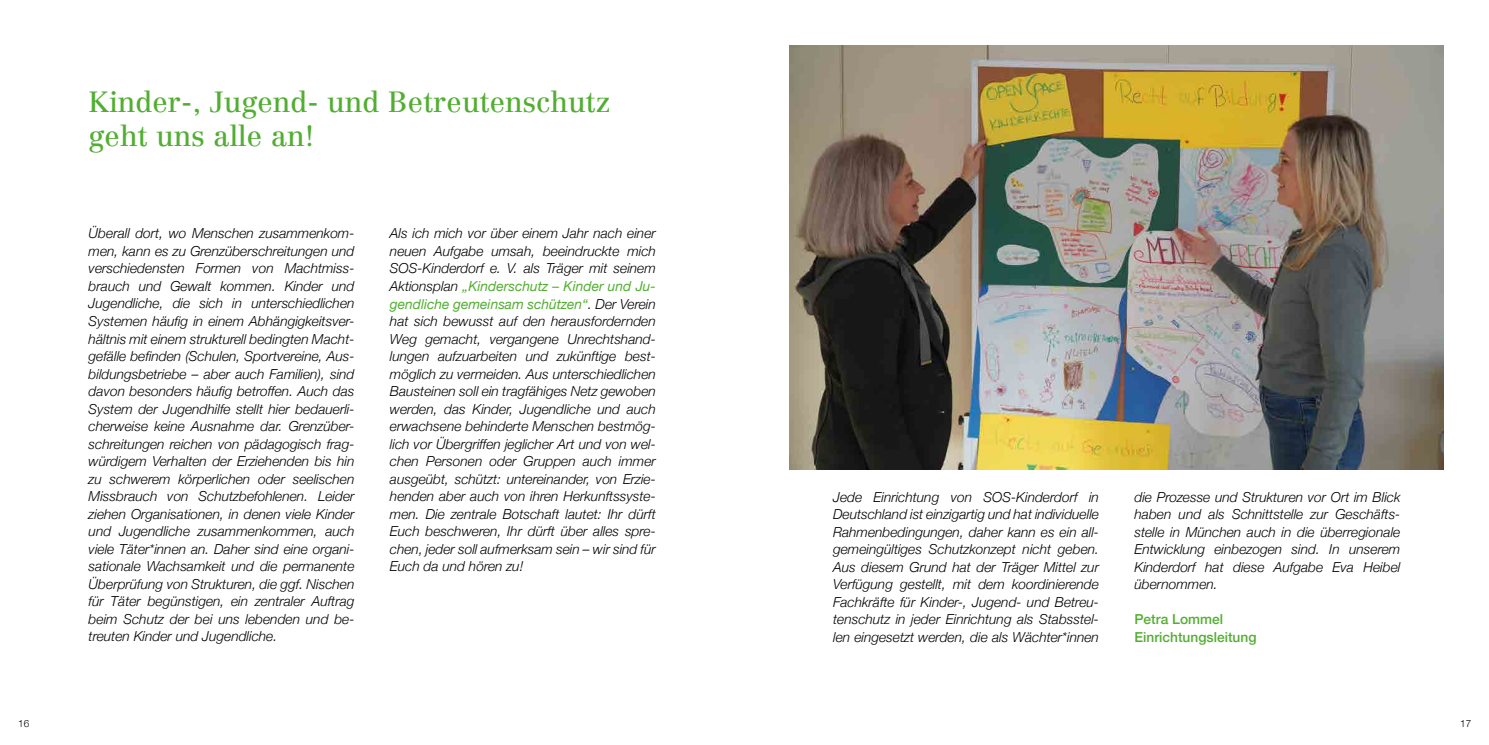
<style>
.page{position:relative;width:1489px;height:745px;background:#fff}
.page>*{position:absolute;margin:0;border:0;box-sizing:border-box;transform-origin:0 0}
.t1{font:28.75px/34.5px "Centennial";color:#52ae32}
.t2{font:italic 300 13.75px/17.5px "Helvetica Neue";color:#000;text-align:justify}
.t3{font:500 13.75px/17.5px "Helvetica Neue";color:#52ae32}
.t4{font:300 10px "Helvetica Neue";color:#000}
.s1{font-weight:400;color:#52ae32}
</style>
<div class="page">
<img style="left:789px;top:45px;width:654px;height:424px">
<h1 class="t1" style="left:89px;top:84px;width:523px">Kinder-, Jugend- und Betreutenschutz geht uns alle an!</h1>
<p class="t2" style="left:89px;top:224px;width:267px">Überall dort, wo Menschen zusammenkom&shy;men, kann es zu Grenzüberschreitungen und verschiedensten Formen von Machtmiss&shy;brauch und Gewalt kommen. Kinder und Jugendliche, die sich in unterschiedlichen Systemen häufig in einem Abhängigkeitsver&shy;hältnis mit einem strukturell bedingten Macht&shy;gefälle befinden (Schulen, Sportvereine, Aus&shy;bildungsbetriebe – aber auch Familien), sind davon besonders häufig betroffen. Auch das System der Jugendhilfe stellt hier bedauerli&shy;cherweise keine Ausnahme dar. Grenzüber&shy;schreitungen reichen von pädagogisch frag&shy;würdigem Verhalten der Erziehenden bis hin zu schwerem körperlichen oder seelischen Missbrauch von Schutzbefohlenen. Leider ziehen Organisationen, in denen viele Kinder und Jugendliche zusammenkommen, auch viele Täter*innen an. Daher sind eine organi&shy;sationale Wachsamkeit und die permanente Überprüfung von Strukturen, die ggf. Nischen für Täter begünstigen, ein zentraler Auftrag beim Schutz der bei uns lebenden und be&shy;treuten Kinder und Jugendliche.</p>
<p class="t2" style="left:390px;top:224px;width:267px">Als ich mich vor über einem Jahr nach einer neuen Aufgabe umsah, beeindruckte mich SOS-Kinderdorf e. V. als Träger mit seinem Aktionsplan <span class="s1">„Kinderschutz – Kinder und Ju&shy;gendliche gemeinsam schützen“</span>. Der Verein hat sich bewusst auf den herausfordernden Weg gemacht, vergangene Unrechtshand&shy;lungen aufzuarbeiten und zukünftige best&shy;möglich zu vermeiden. Aus unterschiedlichen Bausteinen soll ein tragfähiges Netz gewoben werden, das Kinder, Jugendliche und auch erwachsene behinderte Menschen bestmög&shy;lich vor Übergriffen jeglicher Art und von wel&shy;chen Personen oder Gruppen auch immer ausgeübt, schützt: untereinander, von Erzie&shy;henden aber auch von ihren Herkunftssyste&shy;men. Die zentrale Botschaft lautet: Ihr dürft Euch beschweren, Ihr dürft über alles spre&shy;chen, jeder soll aufmerksam sein – wir sind für Euch da und hören zu!</p>
<p class="t2" style="left:833px;top:487px;width:267px">Jede Einrichtung von SOS-Kinderdorf in Deutschland ist einzigartig und hat individuelle Rahmenbedingungen, daher kann es ein all&shy;gemeingültiges Schutzkonzept nicht geben.<br>Aus diesem Grund hat der Träger Mittel zur Verfügung gestellt, mit dem koordinierende Fachkräfte für Kinder-, Jugend- und Betreu&shy;tenschutz in jeder Einrichtung als Stabsstel&shy;len eingesetzt werden, die als Wächter*innen</p>
<p class="t2" style="left:1134px;top:487px;width:267px">die Prozesse und Strukturen vor Ort im Blick haben und als Schnittstelle zur Geschäfts&shy;stelle in München auch in die überregionale Entwicklung einbezogen sind. In unserem Kinderdorf hat diese Aufgabe Eva Heibel übernommen.</p>
<p class="t3" style="left:1134px;top:609px;width:124px">Petra Lommel<br>Einrichtungsleitung</p>
<p class="t4" style="left:18px;top:715px;width:13px">16</p>
<p class="t4" style="left:1459px;top:715px;width:13px">17</p>
</div>
